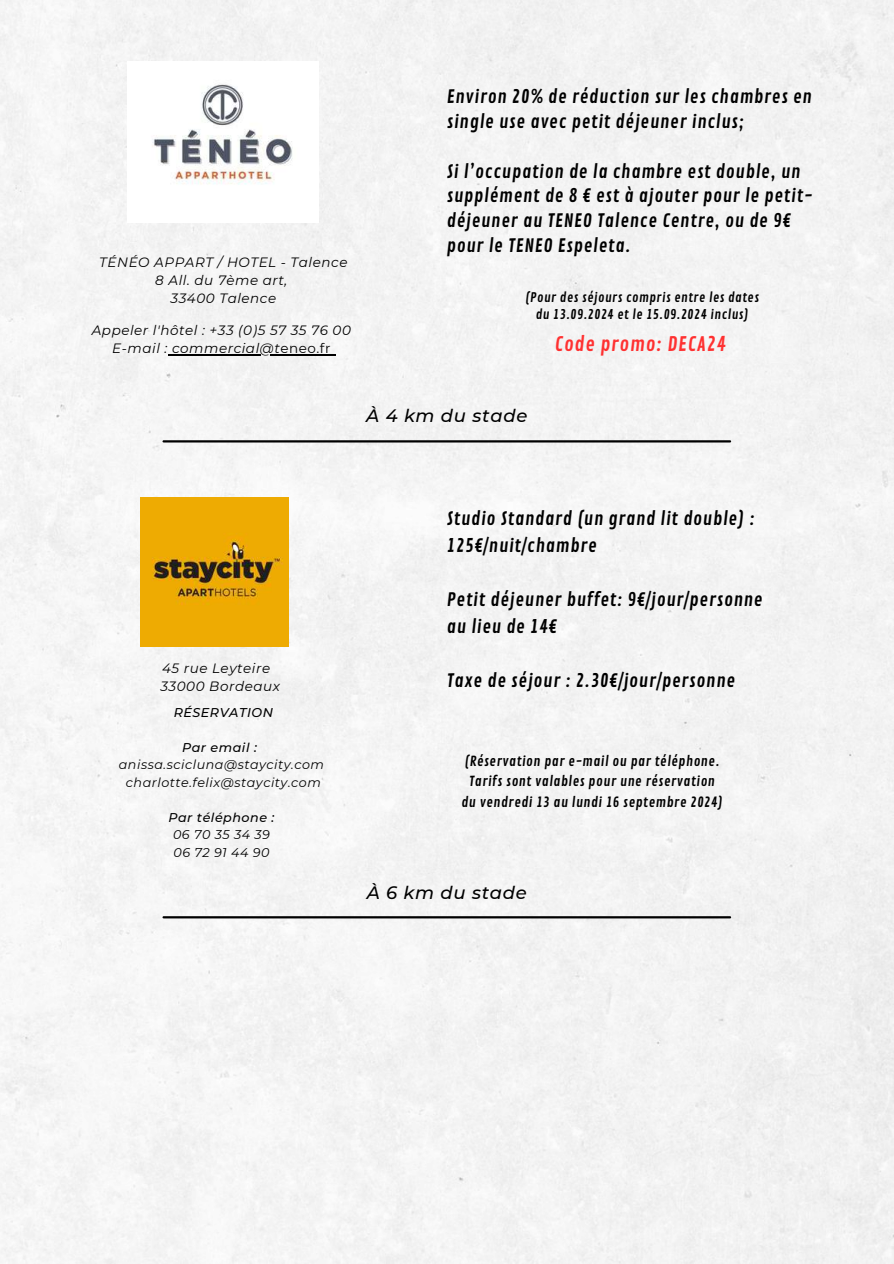
<style>
.page{position:relative;width:894px;height:1264px;background:#fff}
.page>*{position:absolute;margin:0;border:0;box-sizing:border-box;transform-origin:0 0}
.t1{font:19.5px "Contrail One";letter-spacing:.04em;color:#ff3131}
.t2{font:18px/24.8px "Contrail One";letter-spacing:.04em;color:#000}
.t3{font:italic 500 18px "Montserrat";letter-spacing:.04em;color:#000}
.t4{font:italic 13.5px/18px "Montserrat";letter-spacing:.04em;color:#000;text-align:center}
.t5{font:13.5px/20.2px "Contrail One";letter-spacing:.04em;color:#000;text-align:center}
.t6{font:12.9px/17.1px "Contrail One";letter-spacing:.04em;color:#000;text-align:center}
.t7{font:italic 12.75px/17.4px "Montserrat";letter-spacing:.04em;color:#000;text-align:center}
.t8{font:italic 500 12.75px "Montserrat";letter-spacing:.04em;color:#000}
.s1{font-style:normal}
</style>
<div class="page">
<div style="left:0;top:0;width:893px;height:1263px;background:#f3f3f3"></div>
<img style="left:127px;top:61px;width:192px;height:161px">
<hr style="left:172px;top:354px;width:108px;height:1px;background:#000">
<hr style="left:280px;top:354px;width:51px;height:1px;background:#000">
<hr style="left:163px;top:440px;width:566px;height:2px;background:#000">
<img style="left:140px;top:497px;width:149px;height:149px">
<hr style="left:163px;top:916px;width:566px;height:2px;background:#000">
<p class="t2" style="left:446px;top:85px;width:366px">Environ 20% de réduction sur les chambres en single use avec petit déjeuner inclus;</p>
<p class="t2" style="left:446px;top:159px;width:367px">Si l’occupation de la chambre est double, un supplément de 8 € est à ajouter pour le petit&shy;déjeuner au TENEO Talence Centre, ou de 9€ pour le TENEO Espeleta.</p>
<p class="t4" style="left:99px;top:253px;width:250px">TÉNÉO APPART / HOTEL - Talence<br>8 All. du 7ème art,<br>33400 Talence</p>
<p class="t4" style="left:92px;top:321px;width:261px">Appeler l'hôtel : +33 (0)5 57 35 76 00<br>E-mail : commercial@t<span class="s1">eneo.fr</span></p>
<p class="t1" style="left:555px;top:332px;width:172px">Code promo: DECA24</p>
<p class="t6" style="left:525px;top:289px;width:235px">(Pour des séjours compris entre les dates du 13.09.2024 et le 15.09.2024 inclus)</p>
<p class="t4" style="left:160px;top:659px;width:121px;text-align:left">45 rue Leyteire<br>33000 Bordeaux</p>
<p class="t8" style="left:174px;top:704px;width:101px">RÉSERVATION</p>
<p class="t8" style="left:182px;top:739px;width:76px">Par email :</p>
<p class="t7" style="left:119px;top:756px;width:207px">anissa.scicluna@staycity.com charlotte.felix@staycity.com</p>
<p class="t8" style="left:168px;top:809px;width:108px">Par téléphone :</p>
<p class="t7" style="left:173px;top:825px;width:98px;text-align:left">06 70 35 34 39<br>06 72 91 44 90</p>
<p class="t3" style="left:366px;top:405px;width:163px">À 4 km du stade</p>
<p class="t2" style="left:446px;top:505px;width:309px;line-height:27px">Studio Standard (un grand lit double) :<br>125€/nuit/chambre</p>
<p class="t2" style="left:446px;top:586px;width:317px;line-height:27px">Petit déjeuner buffet: 9€/jour/personne au lieu de 14€</p>
<p class="t2" style="left:446px;top:668px;width:290px">Taxe de séjour : 2.30€/jour/personne</p>
<p class="t5" style="left:461px;top:751px;width:262px">(Réservation par e-mail ou par téléphone.<br>Tarifs sont valables pour une réservation du vendredi 13 au lundi 16 septembre 2024)</p>
<p class="t3" style="left:366px;top:881px;width:162px">À 6 km du stade</p>
</div>
